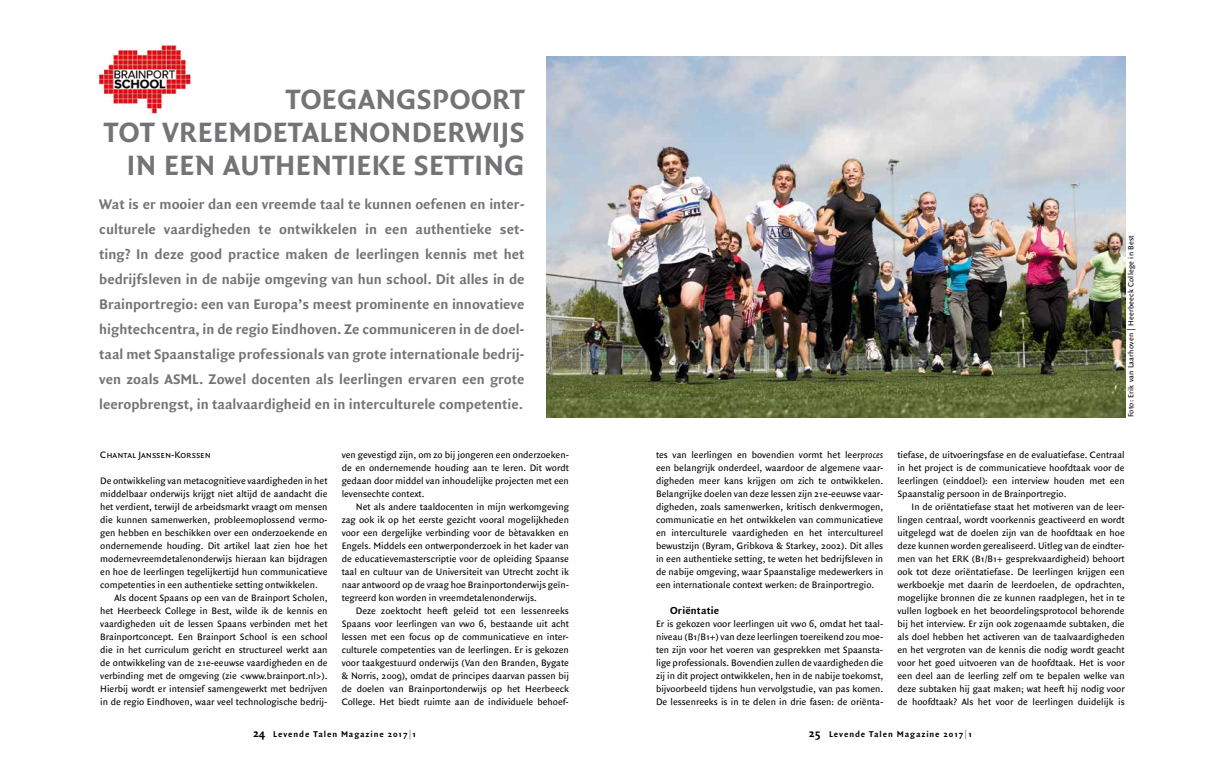
<style>
.page{position:relative;width:1225px;height:766px;background:#fff}
.page>*{position:absolute;margin:0;border:0;box-sizing:border-box;transform-origin:0 0}
.t1{font:700 30px/33px "Quadraat Sans";letter-spacing:.015em;color:#747476;text-align:right}
.t2{font:700 15px/25px "Quadraat Sans";color:#747476;text-align:justify}
.t3{font:700 11px "Quadraat Sans";letter-spacing:.015em;color:#000}
.t4{font:10px/13px "Quadraat Sans";color:#000;text-align:justify}
.t5{font:10px "Quadraat Sans Caps";color:#000}
.t6{font:700 9px "Quadraat Sans";letter-spacing:.1em;color:#000}
.t7{font:8px "Quadraat Sans";letter-spacing:.025em;color:#000}
.s1{font-style:italic}
.s2{font-size:12px}
.s3{color:#9a9b9d}
</style>
<div class="page">
<img style="left:546px;top:57px;width:579px;height:361px">
<img style="left:99px;top:45px;width:92px;height:69px">
<h1 class="t1" style="left:104px;top:84px;width:422px">TOEGANGSPOORT<br>TOT VREEMDETALENONDERWIJS<br>IN EEN AUTHENTIEKE SETTING</h1>
<p class="t2" style="left:99px;top:192px;width:427px">Wat is er mooier dan een vreemde taal te kunnen oefenen en inter&shy;culturele vaardigheden te ontwikkelen in een authentieke set&shy;ting? In deze good practice maken de leerlingen kennis met het bedrijfsleven in de nabije omgeving van hun school. Dit alles in de Brainportregio: een van Europa’s meest prominente en innovatieve hightechcentra, in de regio Eindhoven. Ze communiceren in de doel&shy;taal met Spaanstalige professionals van grote internationale bedrij&shy;ven zoals ASML. Zowel docenten als leerlingen ervaren een grote leeropbrengst, in taalvaardigheid en in interculturele competentie.</p>
<p class="t5" style="left:100px;top:448px;width:112px">Chantal Janssen-Korssen</p>
<p class="t4" style="left:100px;top:474px;width:229px">De ontwikkeling van metacognitieve vaardigheden in het</p>
<p class="t4" style="left:100px;top:487px;width:229px">middelbaar onderwijs krijgt niet altijd de aandacht die</p>
<p class="t4" style="left:100px;top:500px;width:229px">het verdient, terwijl de arbeidsmarkt vraagt om mensen</p>
<p class="t4" style="left:100px;top:513px;width:229px">die kunnen samenwerken, probleemoplossend vermo-</p>
<p class="t4" style="left:100px;top:526px;width:229px">gen hebben en beschikken over een onderzoekende en</p>
<p class="t4" style="left:100px;top:539px;width:229px">ondernemende houding. Dit artikel laat zien hoe het</p>
<p class="t4" style="left:100px;top:552px;width:229px">modernevreemdetalenonderwijs hieraan kan bijdragen</p>
<p class="t4" style="left:100px;top:565px;width:229px">en hoe de leerlingen tegelijkertijd hun communicatieve</p>
<p class="t4" style="left:100px;top:578px;width:219px">competenties in een authentieke setting ontwikkelen.</p>
<p class="t4" style="left:114px;top:591px;width:215px">Als docent Spaans op een van de Brainport Scholen,</p>
<p class="t4" style="left:100px;top:604px;width:229px">het Heerbeeck College in Best, wilde ik de kennis en</p>
<p class="t4" style="left:100px;top:617px;width:229px">vaardigheden uit de lessen Spaans verbinden met het</p>
<p class="t4" style="left:100px;top:630px;width:229px">Brainportconcept. Een Brainport School is een school</p>
<p class="t4" style="left:100px;top:643px;width:229px">die in het curriculum gericht en structureel werkt aan</p>
<p class="t4" style="left:100px;top:656px;width:229px">de ontwikkeling van de 21e-eeuwse vaardigheden en de</p>
<p class="t4" style="left:100px;top:669px;width:229px">verbinding met de omgeving (zie &lt;www.brainport.nl&gt;).</p>
<p class="t4" style="left:100px;top:682px;width:229px">Hierbij wordt er intensief samengewerkt met bedrijven</p>
<p class="t4" style="left:100px;top:695px;width:229px">in de regio Eindhoven, waar veel technologische bedrij-</p>
<p class="t4" style="left:342px;top:448px;width:229px">ven gevestigd zijn, om zo bij jongeren een onderzoeken&shy;de en ondernemende houding aan te leren. Dit wordt gedaan door middel van inhoudelijke projecten met een levensechte context.</p>
<p class="t4" style="left:342px;top:500px;width:229px;text-indent:14px">Net als andere taaldocenten in mijn werkomgeving zag ook ik op het eerste gezicht vooral mogelijkheden voor een dergelijke verbinding voor de bètavakken en Engels. Middels een ontwerponderzoek in het kader van de educatievemasterscriptie voor de opleiding Spaanse taal en cultuur van de Universiteit van Utrecht zocht ik naar antwoord op de vraag hoe Brainportonderwijs geïn&shy;tegreerd kon worden in vreemdetalenonderwijs.</p>
<p class="t4" style="left:342px;top:604px;width:229px;text-indent:14px">Deze zoektocht heeft geleid tot een lessenreeks Spaans voor leerlingen van vwo 6, bestaande uit acht lessen met een focus op de communicatieve en inter&shy;culturele competenties van de leerlingen. Er is gekozen voor taakgestuurd onderwijs (Van den Branden, Bygate &amp; Norris, 2009), omdat de principes daarvan passen bij de doelen van Brainportonderwijs op het Heerbeeck College. Het biedt ruimte aan de individuele behoef-</p>
<p class="t4" style="left:656px;top:448px;width:229px">tes van leerlingen en bovendien vormt het leer<span class="s1">proces </span>een belangrijk onderdeel, waardoor de algemene vaar&shy;digheden meer kans krijgen om zich te ontwikkelen.<br>Belangrijke doelen van deze lessen zijn 21e-eeuwse vaar&shy;digheden, zoals samenwerken, kritisch denkvermogen, communicatie en het ontwikkelen van communicatieve en interculturele vaardigheden en het intercultureel bewustzijn (Byram, Gribkova &amp; Starkey, 2002). Dit alles in een authentieke setting, te weten het bedrijfsleven in de nabije omgeving, waar Spaanstalige medewerkers in een internationale context werken: de Brainportregio.</p>
<p class="t3" style="left:670px;top:604px;width:50px">Oriëntatie</p>
<p class="t4" style="left:656px;top:617px;width:229px">Er is gekozen voor leerlingen uit vwo 6, omdat het taal&shy;niveau (B1/B1+) van deze leerlingen toereikend zou moe&shy;ten zijn voor het voeren van gesprekken met Spaansta&shy;lige professionals. Bovendien zullen de vaardigheden die zij in dit project ontwikkelen, hen in de nabije toekomst, bijvoorbeeld tijdens hun vervolgstudie, van pas komen.<br>De lessenreeks is in te delen in drie fasen: de oriënta-</p>
<p class="t7" style="left:1126px;top:417px;width:183px;rotate:-90deg">Foto: Erik van Laarhoven | Heerbeeck College in Best</p>
<p class="t4" style="left:897px;top:448px;width:229px">tiefase, de uitvoeringsfase en de evaluatiefase. Centraal in het project is de communicatieve hoofdtaak voor de leerlingen (einddoel): een interview houden met een Spaanstalig persoon in de Brainportregio.</p>
<p class="t4" style="left:897px;top:500px;width:229px;text-indent:14px">In de oriëntatiefase staat het motiveren van de leer&shy;lingen centraal, wordt voorkennis geactiveerd en wordt uitgelegd wat de doelen zijn van de hoofdtaak en hoe deze kunnen worden gerealiseerd. Uitleg van de eindter&shy;men van het ERK (B1/B1+ gesprekvaardigheid) behoort ook tot deze oriëntatiefase. De leerlingen krijgen een werkboekje met daarin de leerdoelen, de opdrachten, mogelijke bronnen die ze kunnen raadplegen, het in te vullen logboek en het beoordelingsprotocol behorende bij het interview. Er zijn ook zogenaamde subtaken, die als doel hebben het activeren van de taalvaardigheden en het vergroten van de kennis die nodig wordt geacht voor het goed uitvoeren van de hoofdtaak. Het is voor een deel aan de leerling zelf om te bepalen welke van deze subtaken hij gaat maken; wat heeft hij nodig voor de hoofdtaak? Als het voor de leerlingen duidelijk is</p>
<p class="t6" style="left:253px;top:729px;width:165px"><span class="s2">24</span> Levende Talen Magazine 2017<span class="s3">|</span>1</p>
<p class="t6" style="left:809px;top:729px;width:165px"><span class="s2">25</span> Levende Talen Magazine 2017<span class="s3">|</span>1</p>
</div>
